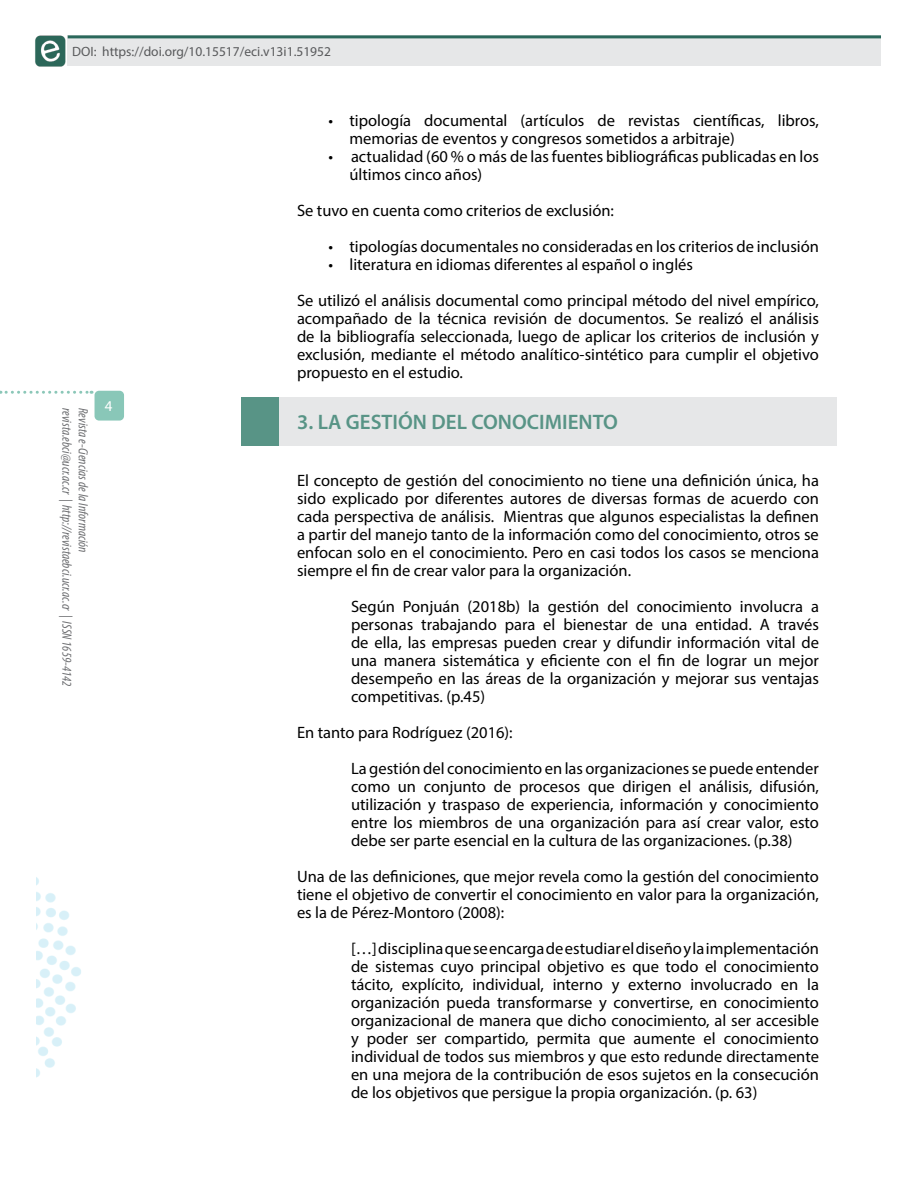
<style>
.page{position:relative;width:918px;height:1188px;background:#fff}
.page>*{position:absolute;margin:0;border:0;box-sizing:border-box;transform-origin:0 0}
.t1{font:600 21px "Myriad Pro";color:#589486}
.t2{font:16.5px/18px "Myriad Pro";color:#000;text-align:justify}
.t3{font:15px "Myriad Pro";color:#fff}
.t4{font:italic condensed 13.5px "Myriad Pro";color:#6d6e71}
.t5{font:13.5px "Myriad Pro";color:#58595b}
</style>
<div class="page">
<img style="left:35px;top:35px;width:33px;height:32px">
<div style="left:68px;top:35px;width:813px;height:31px;background:#e6e7e8"></div>
<hr style="left:68px;top:35px;width:813px;height:3px;background:#2a685b">
<svg style="left:0;top:391px;width:92px;height:3px"></svg>
<div style="left:95px;top:391px;width:29px;height:30px;background:#89c7b8;border-radius:4px"></div>
<img style="left:36px;top:877px;width:45px;height:201px">
<div style="left:242px;top:397px;width:37px;height:49px;background:#589486"></div>
<div style="left:279px;top:397px;width:558px;height:49px;background:#e6e7e8"></div>
<p class="t5" style="left:72px;top:43px;width:260px">DOI: https://doi.org/10.15517/eci.v13i1.51952</p>
<p class="t4" style="left:75px;top:408px;width:280px;rotate:90deg">revista.ebci@ucr.ac.cr | http://revistaebci.ucr.ac.cr | ISSN 1659-4142</p>
<p class="t4" style="left:91px;top:408px;width:146px;rotate:90deg">Revista e-Ciencias de la Información</p>
<p class="t3" style="left:105px;top:397px;width:9px">4</p>
<p class="t2" style="left:350px;top:111px;width:471px;text-indent:-21px">• tipología documental (artículos de revistas científicas, libros, memorias de eventos y congresos sometidos a arbitraje)</p>
<p class="t2" style="left:350px;top:147px;width:471px;text-indent:-21px">• actualidad (60 % o más de las fuentes bibliográficas publicadas en los últimos cinco años)</p>
<p class="t2" style="left:297px;top:201px;width:319px">Se tuvo en cuenta como criterios de exclusión:</p>
<p class="t2" style="left:328px;top:237px;width:492px">• tipologías documentales no consideradas en los criterios de inclusión</p>
<p class="t2" style="left:297px;top:246px;width:523px;line-height:36px;text-indent:31px">• literatura en idiomas diferentes al español o inglés<br>Se utilizó el análisis documental como principal método del nivel empírico,</p>
<p class="t2" style="left:297px;top:309px;width:524px">acompañado de la técnica revisión de documentos. Se realizó el análisis de la bibliografía seleccionada, luego de aplicar los criterios de inclusión y exclusión, mediante el método analítico-sintético para cumplir el objetivo propuesto en el estudio.</p>
<p class="t1" style="left:297px;top:409px;width:322px">3. LA GESTIÓN DEL CONOCIMIENTO</p>
<p class="t2" style="left:297px;top:471px;width:524px">El concepto de gestión del conocimiento no tiene una definición única, ha sido explicado por diferentes autores de diversas formas de acuerdo con cada perspectiva de análisis. Mientras que algunos especialistas la definen a partir del manejo tanto de la información como del conocimiento, otros se enfocan solo en el conocimiento. Pero en casi todos los casos se menciona siempre el fin de crear valor para la organización.</p>
<p class="t2" style="left:351px;top:597px;width:470px">Según Ponjuán (2018b) la gestión del conocimiento involucra a personas trabajando para el bienestar de una entidad. A través de ella, las empresas pueden crear y difundir información vital de una manera sistemática y eficiente con el fin de lograr un mejor desempeño en las áreas de la organización y mejorar sus ventajas competitivas. (p.45)</p>
<p class="t2" style="left:351px;top:714px;width:469px;line-height:36px;text-indent:-54px">En tanto para Rodríguez (2016):<br>La gestión del conocimiento en las organizaciones se puede entender</p>
<p class="t2" style="left:351px;top:777px;width:470px">como un conjunto de procesos que dirigen el análisis, difusión, utilización y traspaso de experiencia, información y conocimiento entre los miembros de una organización para así crear valor, esto debe ser parte esencial en la cultura de las organizaciones. (p.38)</p>
<p class="t2" style="left:297px;top:867px;width:523px">Una de las definiciones, que mejor revela como la gestión del conocimiento tiene el objetivo de convertir el conocimiento en valor para la organización, es la de Pérez-Montoro (2008):</p>
<p class="t2" style="left:351px;top:939px;width:470px">[…] disciplina que se encarga de estudiar el diseño y la implementación de sistemas cuyo principal objetivo es que todo el conocimiento tácito, explícito, individual, interno y externo involucrado en la organización pueda transformarse y convertirse, en conocimiento organizacional de manera que dicho conocimiento, al ser accesible y poder ser compartido, permita que aumente el conocimiento individual de todos sus miembros y que esto redunde directamente en una mejora de la contribución de esos sujetos en la consecución de los objetivos que persigue la propia organización. (p. 63)</p>
</div>
